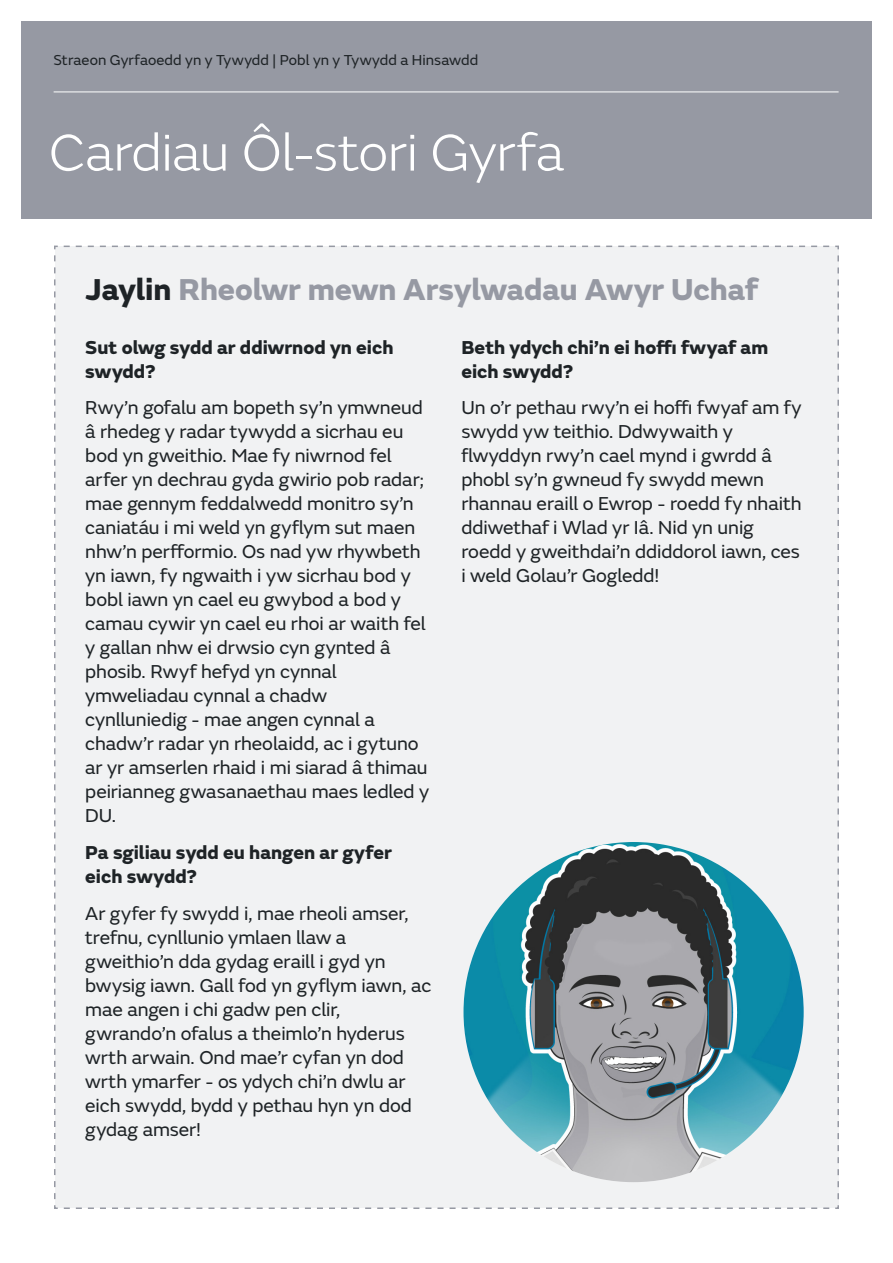
<style>
.page{position:relative;width:893px;height:1263px;background:#fff}
.page>*{position:absolute;margin:0;border:0;box-sizing:border-box;transform-origin:0 0}
.MO_Lesson_plan_title{font:300 54px "FS Emeric";letter-spacing:-.005em;color:#fff}
.MO_Lesson_plan_bulle{font:800 31.5px "FS Emeric";letter-spacing:-.005em;color:#9699a3}
.MO_Lesson_plan_bulle-2{font:19.5px/24px "FS Emeric";letter-spacing:-.005em;color:#1e2326}
.MO_Lesson_plan_bulle-3{font:800 19.5px/24px "FS Emeric";color:#1e2326}
.MO_Lesson_plan_cover{font:15px "FS Emeric";letter-spacing:.005em;color:#1e2326}
.s1{color:#1e2326}
</style>
<div class="page">
<div style="left:54px;top:245px;width:785px;height:964px;background:#f1f2f3"></div>
<div style="left:21px;top:21px;width:850px;height:198px;background:#9699a3"></div>
<hr style="left:54px;top:92px;width:785px;height:1px;background:#fff">
<img style="left:463px;top:842px;width:341px;height:340px;border-radius:170px">
<p class="MO_Lesson_plan_cover" style="left:54px;top:49px;width:426px">Straeon Gyrfaoedd yn y Tywydd | Pobl yn y Tywydd a Hinsawdd</p>
<p class="MO_Lesson_plan_title" style="left:49px;top:116px;width:517px">Cardiau Ôl-stori Gyrfa</p>
<p class="MO_Lesson_plan_bulle" style="left:85px;top:264px;width:674px"><span class="s1">Jaylin</span> Rheolwr mewn Arsylwadau Awyr Uchaf</p>
<p class="MO_Lesson_plan_bulle-3" style="left:85px;top:334px;width:310px">Sut olwg sydd ar ddiwrnod yn eich swydd?</p>
<p class="MO_Lesson_plan_bulle-2" style="left:85px;top:395px;width:345px">Rwy’n gofalu am bopeth sy’n ymwneud â rhedeg y radar tywydd a sicrhau eu bod yn gweithio. Mae fy niwrnod fel arfer yn dechrau gyda gwirio pob radar; mae gennym feddalwedd monitro sy’n caniatáu i mi weld yn gyflym sut maen nhw’n perfformio. Os nad yw rhywbeth yn iawn, fy ngwaith i yw sicrhau bod y bobl iawn yn cael eu gwybod a bod y camau cywir yn cael eu rhoi ar waith fel y gallan nhw ei drwsio cyn gynted â phosib. Rwyf hefyd yn cynnal ymweliadau cynnal a chadw cynlluniedig - mae angen cynnal a chadw’r radar yn rheolaidd, ac i gytuno ar yr amserlen rhaid i mi siarad â thimau peirianneg gwasanaethau maes ledled y DU.</p>
<p class="MO_Lesson_plan_bulle-3" style="left:85px;top:839px;width:308px">Pa sgiliau sydd eu hangen ar gyfer eich swydd?</p>
<p class="MO_Lesson_plan_bulle-2" style="left:85px;top:900px;width:348px">Ar gyfer fy swydd i, mae rheoli amser, trefnu, cynllunio ymlaen llaw a gweithio’n dda gydag eraill i gyd yn bwysig iawn. Gall fod yn gyflym iawn, ac mae angen i chi gadw pen clir, gwrando’n ofalus a theimlo’n hyderus wrth arwain. Ond mae’r cyfan yn dod wrth ymarfer - os ydych chi’n dwlu ar eich swydd, bydd y pethau hyn yn dod gydag amser!</p>
<p class="MO_Lesson_plan_bulle-3" style="left:461px;top:334px;width:308px">Beth ydych chi’n ei hoffi fwyaf am eich swydd?</p>
<p class="MO_Lesson_plan_bulle-2" style="left:461px;top:395px;width:342px">Un o’r pethau rwy’n ei hoffi fwyaf am fy swydd yw teithio. Ddwywaith y flwyddyn rwy’n cael mynd i gwrdd â phobl sy’n gwneud fy swydd mewn rhannau eraill o Ewrop - roedd fy nhaith ddiwethaf i Wlad yr Iâ. Nid yn unig roedd y gweithdai’n ddiddorol iawn, ces i weld Golau’r Gogledd!</p>
</div>
